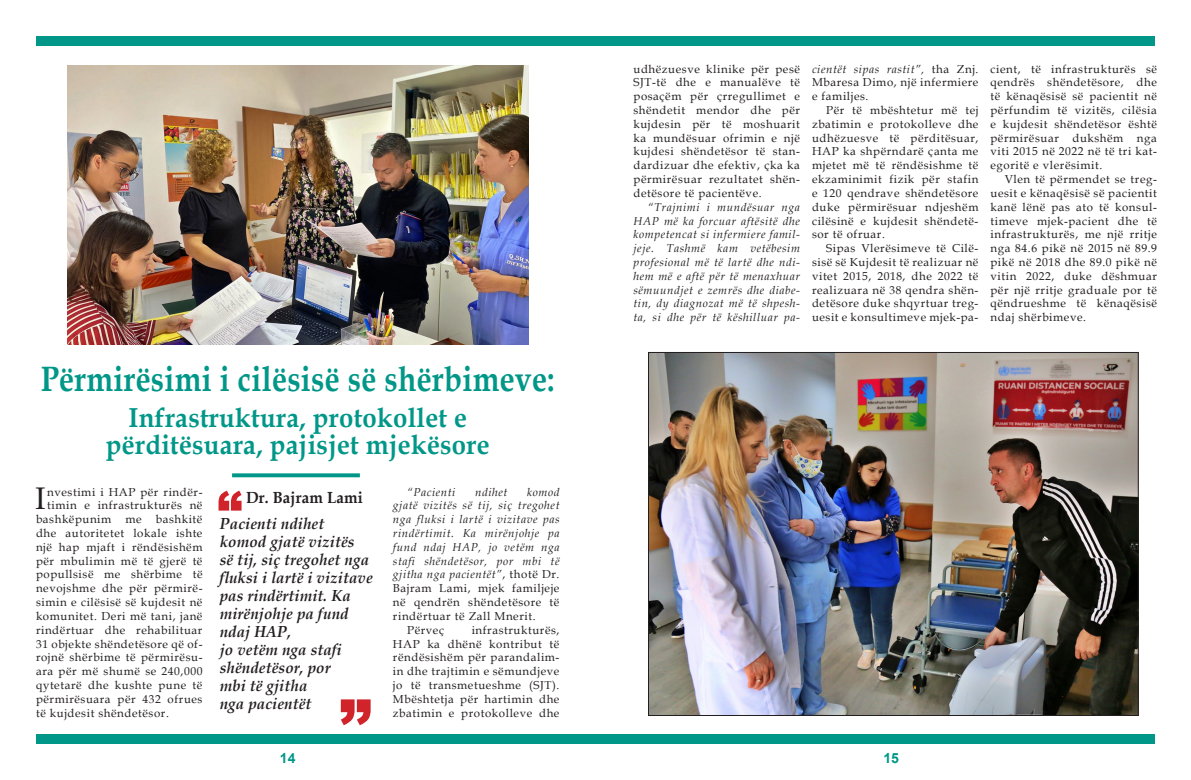
<style>
.page{position:relative;width:1191px;height:780px;background:#fff}
.page>*{position:absolute;margin:0;border:0;box-sizing:border-box;transform-origin:0 0}
.t1{font:900 64.8px "Arial";color:#d1232a}
.t2{font:900 50.1px "Arial";color:#d1232a}
.t3{font:700 35.2px "Book Antiqua";letter-spacing:.01em;color:#009788;scale:.85 1}
.t4{font:31.3px "Book Antiqua";color:#231f20}
.t5{font:700 27.4px "Book Antiqua";letter-spacing:.01em;color:#009788;scale:.94 1}
.t6{font:700 16.1px "Book Antiqua";letter-spacing:.01em;color:#231f20;scale:.94 1}
.t7{font:italic 700 16px/18px "Book Antiqua";letter-spacing:.01em;color:#231f20;scale:.94 1}
.t8{font:700 14px "Arial";color:#009788}
.t9{font:11.5px/13.8px "Book Antiqua";letter-spacing:.05em;color:#231f20;text-align:justify}
.t10{font:italic 11.5px/13.8px "Book Antiqua";letter-spacing:.05em;color:#231f20;text-align:justify}
.s1{font-style:italic}
.s2{font-style:normal}
</style>
<div class="page">
<div style="left:36px;top:36px;width:606px;height:9px;background:#009788"></div>
<div style="left:631px;top:36px;width:524px;height:9px;background:#009788"></div>
<div style="left:36px;top:734px;width:612px;height:10px;background:#009788"></div>
<div style="left:631px;top:734px;width:524px;height:10px;background:#009788"></div>
<img style="left:650px;top:354px;width:486px;height:359px">
<img style="left:67px;top:65px;width:461px;height:279px">
<svg style="left:232px;top:473px;width:128px;height:4px"></svg>
<p class="t9" style="left:633px;top:62px;width:168px">udhëzuesve klinike për pesë SJT-të dhe e manualëve të posaçëm për çrregullimet e shëndetit mendor dhe për kujdesin për të moshuarit ka mundësuar ofrimin e një kujdesi shëndetësor të stan&shy;dardizuar dhe efektiv, çka ka përmirësuar rezultatet shën&shy;detësore të pacientëve.</p>
<p class="t10" style="left:633px;top:199px;width:168px;text-indent:14px">“Trajnimi i mundësuar nga HAP më ka forcuar aftësitë dhe kompetencat si infermiere famil&shy;jeje. Tashmë kam vetëbesim profesional më të lartë dhe ndi&shy;hem më e aftë për të menaxhuar sëmuundjet e zemrës dhe diabe&shy;tin, dy diagnozat më të shpesh&shy;ta, si dhe për të këshilluar pa-</p>
<p class="t9" style="left:812px;top:62px;width:168px"><span class="s1">cientët sipas rastit”,</span> tha Znj.<br>Mbaresa Dimo, një infermiere e familjes.</p>
<p class="t9" style="left:812px;top:103px;width:168px;text-indent:14px">Për të mbështetur më tej zbatimin e protokolleve dhe udhëzuesve të përditësuar, HAP ka shpërndarë çanta me mjetet më të rëndësishme të ekzaminimit fizik për stafin e 120 qendrave shëndetësore duke përmirësuar ndjeshëm cilësinë e kujdesit shëndetë&shy;sor të ofruar.</p>
<p class="t9" style="left:812px;top:241px;width:168px;text-indent:14px">Sipas Vlerësimeve të Cilë&shy;sisë së Kujdesit të realizuar në vitet 2015, 2018, dhe 2022 të realizuara në 38 qendra shën&shy;detësore duke shqyrtuar treg&shy;uesit e konsultimeve mjek-pa-</p>
<p class="t9" style="left:990px;top:62px;width:168px">cient, të infrastrukturës së qendrës shëndetësore, dhe të kënaqësisë së pacientit në përfundim të vizitës, cilësia e kujdesit shëndetësor është përmirësuar dukshëm nga viti 2015 në 2022 në të tri kat&shy;egoritë e vlerësimit.</p>
<p class="t9" style="left:990px;top:172px;width:168px;text-indent:14px">Vlen të përmendet se treg&shy;uesit e kënaqësisë së pacientit kanë lënë pas ato të konsul&shy;timeve mjek-pacient dhe të infrastrukturës, me një rritje nga 84.6 pikë në 2015 në 89.9 pikë në 2018 dhe 89.0 pikë në vitin 2022, duke dëshmuar për një rritje graduale por të qëndrueshme të kënaqësisë ndaj shërbimeve.</p>
<p class="t3" style="left:41px;top:354px;width:606px">Përmirësimi i cilësisë së shërbimeve:</p>
<p class="t5" style="left:128px;top:399px;width:362px">Infrastruktura, protokollet e</p>
<p class="t5" style="left:106px;top:426px;width:410px">përditësuara, pajisjet mjekësore</p>
<p class="t4" style="left:35px;top:477px;width:12px">I</p>
<p class="t9" style="left:47px;top:484px;width:157px">nvestimi i HAP për rindër-</p>
<p class="t9" style="left:47px;top:498px;width:157px">timin e infrastrukturës në</p>
<p class="t9" style="left:36px;top:512px;width:168px">bashkëpunim me bashkitë</p>
<p class="t9" style="left:36px;top:526px;width:168px">dhe autoritetet lokale ishte</p>
<p class="t9" style="left:36px;top:539px;width:168px">një hap mjaft i rëndësishëm</p>
<p class="t9" style="left:36px;top:553px;width:168px">për mbulimin më të gjerë të</p>
<p class="t9" style="left:36px;top:567px;width:168px">popullsisë me shërbime të</p>
<p class="t9" style="left:36px;top:581px;width:168px">nevojshme dhe për përmirë-</p>
<p class="t9" style="left:36px;top:595px;width:168px">simin e cilësisë së kujdesit në</p>
<p class="t9" style="left:36px;top:608px;width:168px">komunitet. Deri më tani, janë</p>
<p class="t9" style="left:36px;top:622px;width:168px">rindërtuar dhe rehabilituar</p>
<p class="t9" style="left:36px;top:636px;width:168px">31 objekte shëndetësore që of-</p>
<p class="t9" style="left:36px;top:650px;width:168px">rojnë shërbime të përmirësu-</p>
<p class="t9" style="left:36px;top:664px;width:168px">ara për më shumë se 240,000</p>
<p class="t9" style="left:36px;top:677px;width:168px">qytetarë dhe kushte pune të</p>
<p class="t9" style="left:36px;top:691px;width:168px">përmirësuara për 432 ofrues</p>
<p class="t9" style="left:36px;top:705px;width:134px">të kujdesit shëndetësor.</p>
<p class="t2" style="left:217px;top:473px;width:27px">“</p>
<p class="t6" style="left:246px;top:486px;width:126px">Dr. Bajram Lami</p>
<p class="t7" style="left:220px;top:514px;width:113px">Pacienti ndihet</p>
<p class="t7" style="left:220px;top:532px;width:164px">komod gjatë vizitës<br>së tij, siç tregohet nga fluksi i lartë i vizitave pas rindërtimit. Ka mirënjohje pa fund</p>
<p class="t7" style="left:220px;top:622px;width:77px">ndaj HAP,</p>
<p class="t7" style="left:220px;top:640px;width:134px">jo vetëm nga stafi</p>
<p class="t7" style="left:220px;top:658px;width:119px">shëndetësor, por</p>
<p class="t7" style="left:220px;top:676px;width:95px">mbi të gjitha</p>
<p class="t7" style="left:220px;top:694px;width:99px">nga pacientët</p>
<p class="t1" style="left:372px;top:748px;width:34px;rotate:-180deg">“</p>
<p class="t10" style="left:393px;top:484px;width:168px;text-indent:134px">komod gjatë vizitës së tij, siç tregohet nga fluksi i lartë i vizitave pas rindërtimit. Ka mirënjohje pa fund ndaj HAP, jo vetëm nga stafi shëndetësor, por mbi të gjitha nga pacientët”<span class="s2">, thotë Dr.<br>Bajram Lami, mjek familjeje në qendrën shëndetësore të rindërtuar të Zall Mnerit.</span></p>
<p class="t9" style="left:407px;top:622px;width:38px">Përveç</p>
<p class="t10" style="left:407px;top:484px;width:50px">“Pacienti</p>
<p class="t10" style="left:475px;top:484px;width:34px">ndihet</p>
<p class="t9" style="left:393px;top:622px;width:168px;text-indent:79px">infrastrukturës, HAP ka dhënë kontribut të rëndësishëm për parandalim&shy;in dhe trajtimin e sëmundjeve jo të transmetueshme (SJT).<br>Mbështetja për hartimin dhe zbatimin e protokolleve dhe</p>
<p class="t8" style="left:280px;top:748px;width:17px">14</p>
<p class="t8" style="left:883px;top:748px;width:17px">15</p>
</div>
